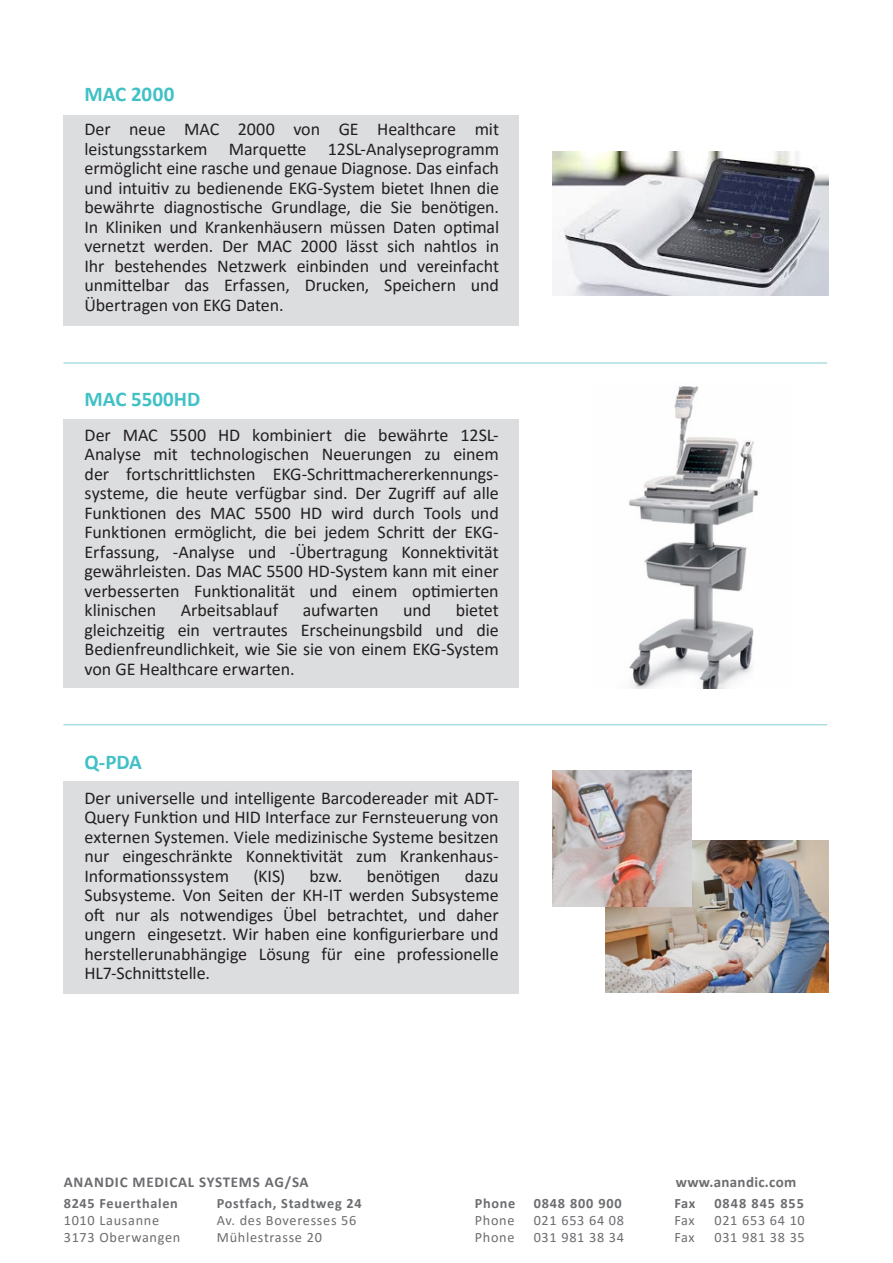
<style>
.page{position:relative;width:893px;height:1263px;background:#fff}
.page>*{position:absolute;margin:0;border:0;box-sizing:border-box;transform-origin:0 0}
.t1{font:700 21px "Calibri";color:#41c1c6}
.t2{font:18px/19.5px "Calibri";letter-spacing:-.005em;color:#231f20;text-align:justify}
.t3{font:700 15px "Calibri";letter-spacing:.045em;color:#6c6d70}
.t4{font:700 15px "Calibri";letter-spacing:.02em;color:#6c6d70}
.t5{font:14.25px "Calibri";letter-spacing:.05em;color:#6c6d70}
.t6{font:700 14.25px "Calibri";letter-spacing:.05em;color:#6c6d70}
.t7{font:700 14.25px "Calibri";letter-spacing:.07em;color:#6c6d70}
</style>
<div class="page">
<div style="left:63px;top:115px;width:455px;height:211px;background:#dcdddf"></div>
<hr style="left:63px;top:724px;width:764px;height:1px;background:#84d0d5">
<div style="left:63px;top:781px;width:455px;height:213px;background:#dcdddf"></div>
<div style="left:63px;top:419px;width:455px;height:268px;background:#dcdddf"></div>
<img style="left:629px;top:386px;width:129px;height:302px">
<img style="left:605px;top:840px;width:224px;height:153px">
<img style="left:552px;top:770px;width:140px;height:136px">
<hr style="left:63px;top:363px;width:764px;height:1px;background:#84d0d5">
<img style="left:553px;top:151px;width:276px;height:144px">
<p class="t1" style="left:85px;top:79px;width:91px">MAC 2000</p>
<p class="t2" style="left:85px;top:119px;width:416px">Der neue MAC 2000 von GE Healthcare mit leistungsstarkem Marquette 12SL-Analyseprogramm ermöglicht eine rasche und genaue Diagnose. Das einfach und intuitiv zu bedienende EKG-System bietet Ihnen die bewährte diagnostische Grundlage, die Sie benötigen.<br>In Kliniken und Krankenhäusern müssen Daten optimal vernetzt werden. Der MAC 2000 lässt sich nahtlos in Ihr bestehendes Netzwerk einbinden und vereinfacht unmittelbar das Erfassen, Drucken, Speichern und Übertragen von EKG Daten.</p>
<p class="t1" style="left:85px;top:385px;width:117px">MAC 5500HD</p>
<p class="t2" style="left:85px;top:425px;width:416px">Der MAC 5500 HD kombiniert die bewährte 12SL-Analyse mit technologischen Neuerungen zu einem der fortschrittlichsten EKG-Schrittmachererkennungs&shy;systeme, die heute verfügbar sind. Der Zugriff auf alle Funktionen des MAC 5500 HD wird durch Tools und Funktionen ermöglicht, die bei jedem Schritt der EKG-Erfassung, -Analyse und -Übertragung Konnektivität gewährleisten. Das MAC 5500 HD-System kann mit einer verbesserten Funktionalität und einem optimierten klinischen</p>
<p class="t2" style="left:181px;top:600px;width:99px">Arbeitsablauf</p>
<p class="t2" style="left:303px;top:600px;width:77px">aufwarten</p>
<p class="t2" style="left:403px;top:600px;width:30px">und</p>
<p class="t2" style="left:85px;top:600px;width:416px;text-indent:371px">bietet gleichzeitig ein vertrautes Erscheinungsbild und die Bedienfreundlichkeit, wie Sie sie von einem EKG-System von GE Healthcare erwarten.</p>
<p class="t1" style="left:85px;top:747px;width:59px">Q-PDA</p>
<p class="t2" style="left:85px;top:787px;width:416px">Der universelle und intelligente Barcodereader mit ADT-Query Funktion und HID Interface zur Fernsteuerung von externen Systemen. Viele medizinische Systeme besitzen nur eingeschränkte Konnektivität zum Krankenhaus-Informationssystem</p>
<p class="t2" style="left:253px;top:865px;width:33px">(KIS)</p>
<p class="t2" style="left:309px;top:865px;width:34px">bzw.</p>
<p class="t2" style="left:367px;top:865px;width:75px">benötigen</p>
<p class="t2" style="left:85px;top:865px;width:416px;text-indent:380px">dazu Subsysteme. Von Seiten der KH-IT werden Subsysteme oft nur als notwendiges Übel betrachtet, und daher ungern eingesetzt. Wir haben eine konfigurierbare und herstellerunabhängige Lösung für eine professionelle HL7-Schnittstelle.</p>
<p class="t3" style="left:64px;top:1171px;width:246px">ANANDIC MEDICAL SYSTEMS AG/SA</p>
<p class="t4" style="left:676px;top:1171px;width:122px">www.anandic.com</p>
<p class="t6" style="left:64px;top:1193px;width:116px">8245 Feuerthalen</p>
<p class="t6" style="left:217px;top:1193px;width:146px">Postfach, Stadtweg 24</p>
<p class="t6" style="left:475px;top:1193px;width:42px">Phone</p>
<p class="t6" style="left:534px;top:1193px;width:90px">0848 800 900</p>
<p class="t6" style="left:674px;top:1193px;width:23px">Fax</p>
<p class="t7" style="left:714px;top:1193px;width:91px">0848 845 855</p>
<p class="t5" style="left:64px;top:1210px;width:97px">1010 Lausanne</p>
<p class="t5" style="left:217px;top:1210px;width:141px">Av. des Boveresses 56</p>
<p class="t5" style="left:475px;top:1210px;width:41px">Phone</p>
<p class="t5" style="left:534px;top:1210px;width:92px">021 653 64 08</p>
<p class="t5" style="left:674px;top:1210px;width:22px">Fax</p>
<p class="t5" style="left:714px;top:1210px;width:92px">021 653 64 10</p>
<p class="t5" style="left:64px;top:1227px;width:118px">3173 Oberwangen</p>
<p class="t5" style="left:217px;top:1227px;width:107px">Mühlestrasse 20</p>
<p class="t5" style="left:475px;top:1227px;width:41px">Phone</p>
<p class="t5" style="left:534px;top:1227px;width:92px">031 981 38 34</p>
<p class="t5" style="left:674px;top:1227px;width:22px">Fax</p>
<p class="t5" style="left:714px;top:1227px;width:92px">031 981 38 35</p>
</div>
